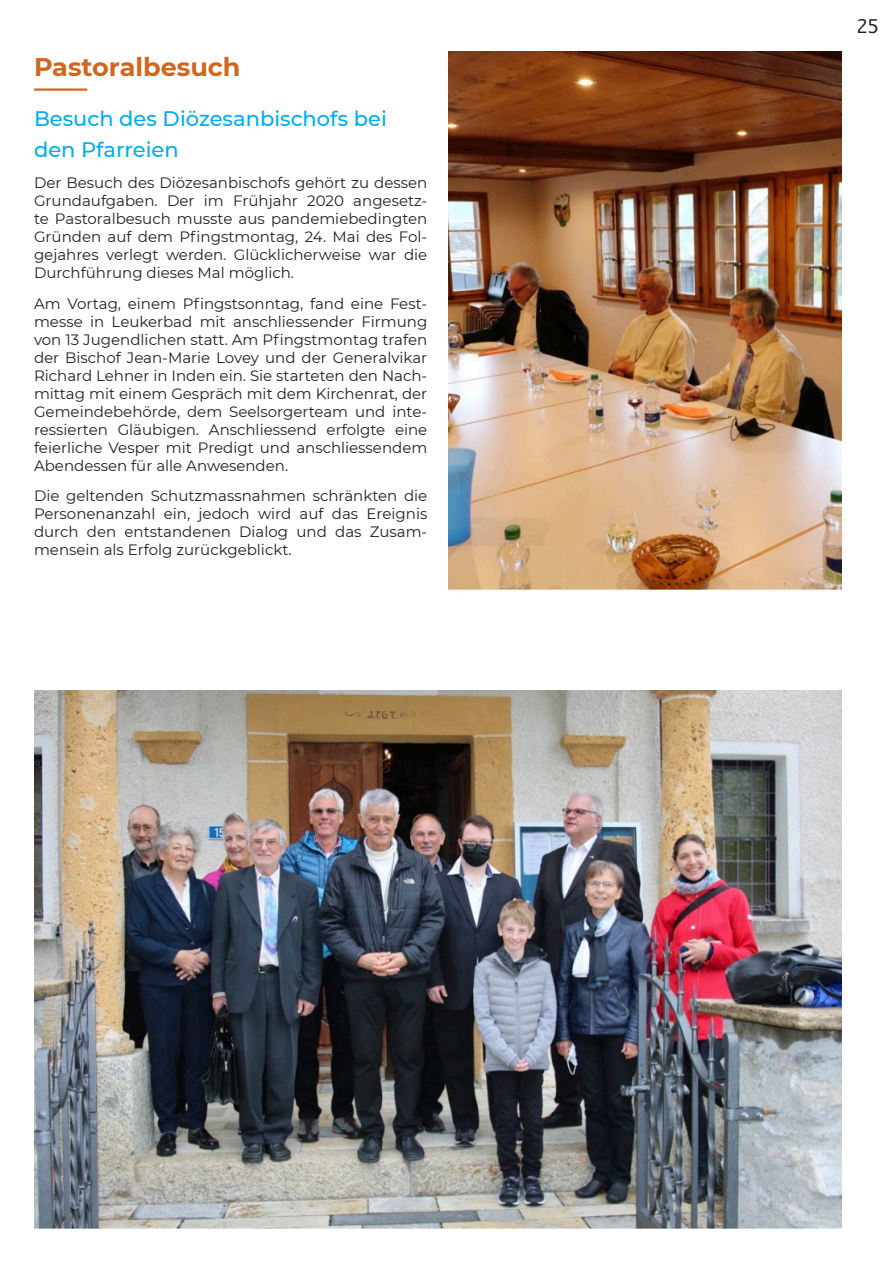
<style>
.page{position:relative;width:893px;height:1263px;background:#fff}
.page>*{position:absolute;margin:0;border:0;box-sizing:border-box;transform-origin:0 0}
.Titel_Num{font:700 25.5px "Montserrat";color:#d06620}
.Untertitel{font:500 21px/30.6px "Montserrat";color:#00aeef}
.t1{font:18px "Monaco";color:#231f20}
.Fliess{font:15px/18px "Montserrat";color:#231f20;text-align:justify}
</style>
<div class="page">
<hr style="left:34px;top:88px;width:53px;height:3px;background:#d06620">
<img style="left:34px;top:690px;width:808px;height:539px">
<img style="left:449px;top:51px;width:393px;height:539px">
<p class="Titel_Num" style="left:34px;top:48px;width:208px">Pastoralbesuch</p>
<p class="Untertitel" style="left:34px;top:103px;width:354px">Besuch des Diözesanbischofs bei den Pfarreien</p>
<p class="Fliess" style="left:34px;top:173px;width:395px">Der Besuch des Diözesanbischofs gehört zu dessen Grundaufgaben. Der im Frühjahr 2020 angesetz&shy;te Pastoralbesuch musste aus pandemiebedingten Gründen auf dem Pfingstmontag, 24. Mai des Fol&shy;gejahres verlegt werden. Glücklicherweise war die Durchführung dieses Mal möglich.</p>
<p class="Fliess" style="left:34px;top:294px;width:395px">Am Vortag, einem Pfingstsonntag, fand eine Fest&shy;messe in Leukerbad mit anschliessender Firmung von 13 Jugendlichen statt. Am Pfingstmontag trafen der Bischof Jean-Marie Lovey und der Generalvikar Richard Lehner in Inden ein. Sie starteten den Nach&shy;mittag mit einem Gespräch mit dem Kirchenrat, der Gemeindebehörde, dem Seelsorgerteam und inte&shy;ressierten Gläubigen. Anschliessend erfolgte eine feierliche Vesper mit Predigt und anschliessendem Abendessen für alle Anwesenden.</p>
<p class="Fliess" style="left:34px;top:486px;width:395px">Die geltenden Schutzmassnahmen schränkten die Personenanzahl ein, jedoch wird auf das Ereignis durch den entstandenen Dialog und das Zusam&shy;mensein als Erfolg zurückgeblickt.</p>
<p class="t1" style="left:857px;top:11px;width:23px">25</p>
</div>
